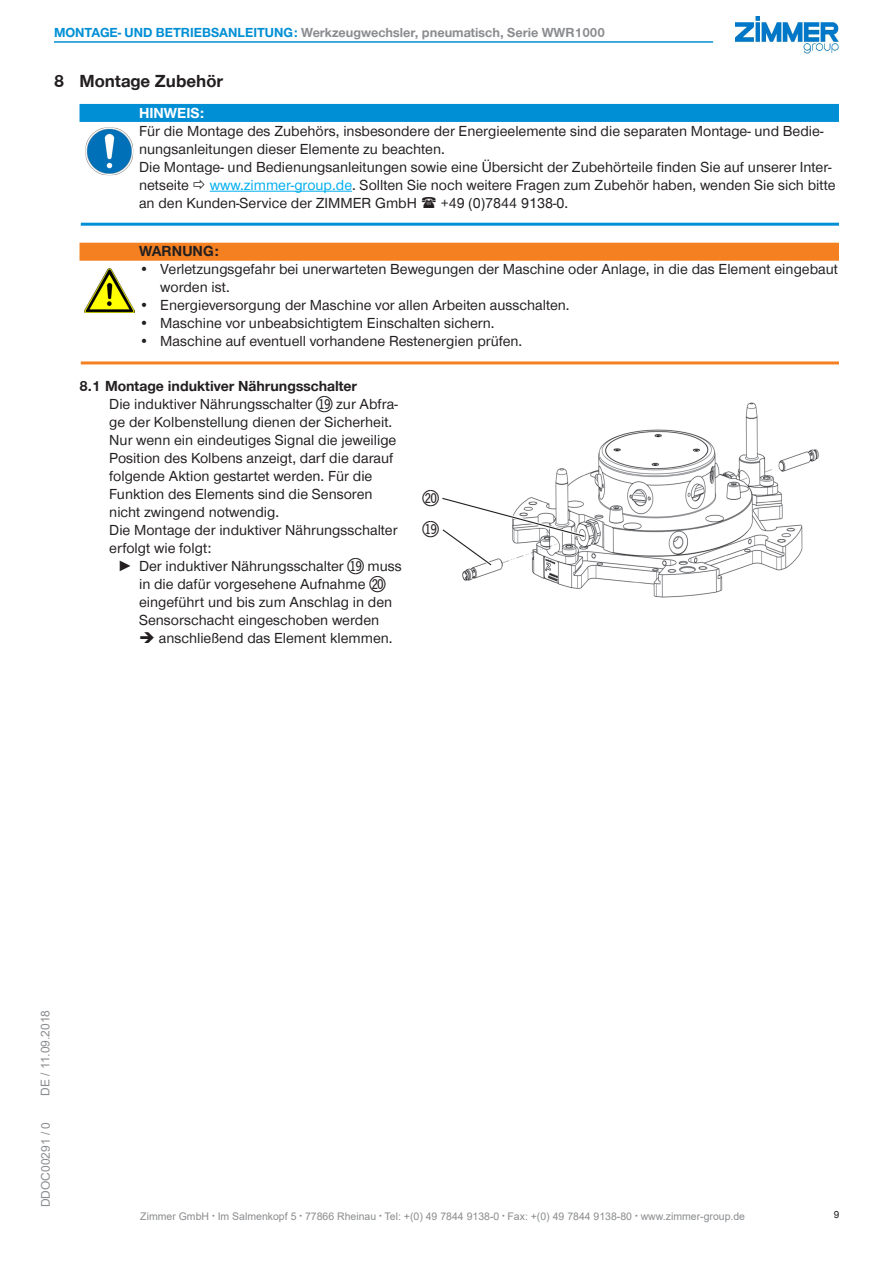
<style>
.page{position:relative;width:893px;height:1263px;background:#fff}
.page>*{position:absolute;margin:0;border:0;box-sizing:border-box;transform-origin:0 0}
.HHT_-_Standard_Text{font:21px "Sommer Double Digits";color:#231f20}
.HHT_-_A4_-_Überschri{font:700 18px "Zimmer Group Sans";color:#231f20}
.HHT_-_A4_-_Text_2_10{font:15px/18px "Zimmer Group Sans";color:#231f20}
.HHT_-_A4_-_HINWEIS_T{font:15px/18px "Zimmer Group Sans";color:#231f20}
.HHT_-_A4_-Überschrif{font:700 15px "Zimmer Group Sans";color:#231f20}
.HHT_-_A4_-_HINWEIS_F{font:700 15px "Zimmer Group Sans";color:#fff}
.HHT_-_A4_-_WARNUNG_F{font:700 15px "Zimmer Group Sans";color:#231f20}
.t1{font:700 13.5px "Zimmer Group Sans";color:#8a8c8f}
.t2{font:12px "Arial";color:#8a8c8f}
.t3{font:10.5px "Arial";color:#8a8c8f}
.t4{font:10.5px "Zimmer Group Sans";color:#231f20}
.s1{color:#008fd5}
.s2{color:#00aeef}
.s3{font-family:"Sommer Double Digits";font-size:21px}
</style>
<div class="page">
<img style="left:735px;top:17px;width:104px;height:36px">
<hr style="left:54px;top:41px;width:659px;height:2px;background:#008fd5">
<div style="left:80px;top:104px;width:759px;height:18px;background:#008fd5"></div>
<hr style="left:210px;top:191px;width:142px;height:1px;background:#00aeef">
<div style="left:80px;top:243px;width:759px;height:18px;background:#f58021"></div>
<img style="left:86px;top:128px;width:47px;height:47px">
<hr style="left:81px;top:223px;width:758px;height:3px;background:#008fd5">
<img style="left:84px;top:269px;width:51px;height:43px">
<hr style="left:81px;top:361px;width:758px;height:3px;background:#f58021">
<img style="left:462px;top:402px;width:357px;height:196px">
<svg style="left:442px;top:495px;width:146px;height:74px"></svg>
<p class="t1" style="left:54px;top:23px;width:553px"><span class="s1">MONTAGE- UND BETRIEBSANLEITUNG:</span> Werkzeugwechsler, pneumatisch, Serie WWR1000</p>
<p class="HHT_-_A4_-_Überschri" style="left:54px;top:69px;width:171px">8 Montage Zubehör</p>
<p class="HHT_-_A4_-_HINWEIS_F" style="left:139px;top:103px;width:67px">HINWEIS:</p>
<p class="HHT_-_A4_-_HINWEIS_T" style="left:139px;top:121px;width:686px">Für die Montage des Zubehörs, insbesondere der Energieelemente sind die separaten Montage- und Bedie&shy;nungsanleitungen dieser Elemente zu beachten.</p>
<p class="HHT_-_A4_-_HINWEIS_T" style="left:139px;top:157px;width:694px">Die Montage- und Bedienungsanleitungen sowie eine Übersicht der Zubehörteile finden Sie auf unserer Inter&shy;netseite</p>
<p class="HHT_-_A4_-_HINWEIS_T" style="left:139px;top:175px;width:698px;text-indent:71px"><span class="s2">www.zimmer-group.de</span>. Sollten Sie noch weitere Fragen zum Zubehör haben, wenden Sie sich bitte an den Kunden-Service der ZIMMER GmbH</p>
<p class="HHT_-_A4_-_HINWEIS_T" style="left:441px;top:193px;width:129px">+49 (0)7844 9138-0.</p>
<p class="HHT_-_A4_-_WARNUNG_F" style="left:139px;top:241px;width:81px">WARNUNG:</p>
<p class="HHT_-_A4_-_Text_2_10" style="left:160px;top:260px;width:679px;text-indent:-21px">• Verletzungsgefahr bei unerwarteten Bewegungen der Maschine oder Anlage, in die das Element eingebaut worden ist.</p>
<p class="HHT_-_A4_-_Text_2_10" style="left:139px;top:296px;width:432px">• Energieversorgung der Maschine vor allen Arbeiten ausschalten.</p>
<p class="HHT_-_A4_-_Text_2_10" style="left:139px;top:314px;width:357px">• Maschine vor unbeabsichtigtem Einschalten sichern.</p>
<p class="HHT_-_A4_-_Text_2_10" style="left:139px;top:332px;width:385px">• Maschine auf eventuell vorhandene Restenergien prüfen.</p>
<p class="HHT_-_A4_-Überschrif" style="left:80px;top:376px;width:279px">8.1 Montage induktiver Nährungsschalter</p>
<p class="HHT_-_A4_-_Text_2_10" style="left:109px;top:394px;width:290px">Die induktiver Nährungsschalter <span class="s3">BU</span> zur Abfra&shy;ge der Kolbenstellung dienen der Sicherheit.<br>Nur wenn ein eindeutiges Signal die jeweilige Position des Kolbens anzeigt, darf die darauf folgende Aktion gestartet werden. Für die Funktion des Elements sind die Sensoren nicht zwingend notwendig.</p>
<p class="HHT_-_A4_-_Text_2_10" style="left:109px;top:520px;width:290px">Die Montage der induktiver Nährungsschalter erfolgt wie folgt:</p>
<p class="HHT_-_A4_-_Text_2_10" style="left:139px;top:556px;width:264px;text-indent:-21px">► Der induktiver Nährungsschalter <span class="s3">BU</span> muss in die dafür vorgesehene Aufnahme <span class="s3">CL </span>eingeführt und bis zum Anschlag in den Sensorschacht eingeschoben werden</p>
<p class="HHT_-_A4_-_Text_2_10" style="left:139px;top:628px;width:255px">➔ anschließend das Element klemmen.</p>
<p class="HHT_-_Standard_Text" style="left:423px;top:490px;width:18px">CL</p>
<p class="HHT_-_Standard_Text" style="left:423px;top:521px;width:18px">BU</p>
<p class="t2" style="left:37px;top:1096px;width:87px;rotate:-90deg">DE / 11.09.2018</p>
<p class="t2" style="left:37px;top:1207px;width:87px;rotate:-90deg">DDOC00291 / 0</p>
<p class="t3" style="left:140px;top:1208px;width:606px">Zimmer GmbH <sup>●</sup> Im Salmenkopf 5 <sup>●</sup> 77866 Rheinau <sup>●</sup> Tel: +(0) 49 7844 9138-0 <sup>●</sup> Fax: +(0) 49 7844 9138-80 <sup>●</sup> www.zimmer-group.de</p>
<p class="t4" style="left:834px;top:1207px;width:7px">9</p>
</div>
